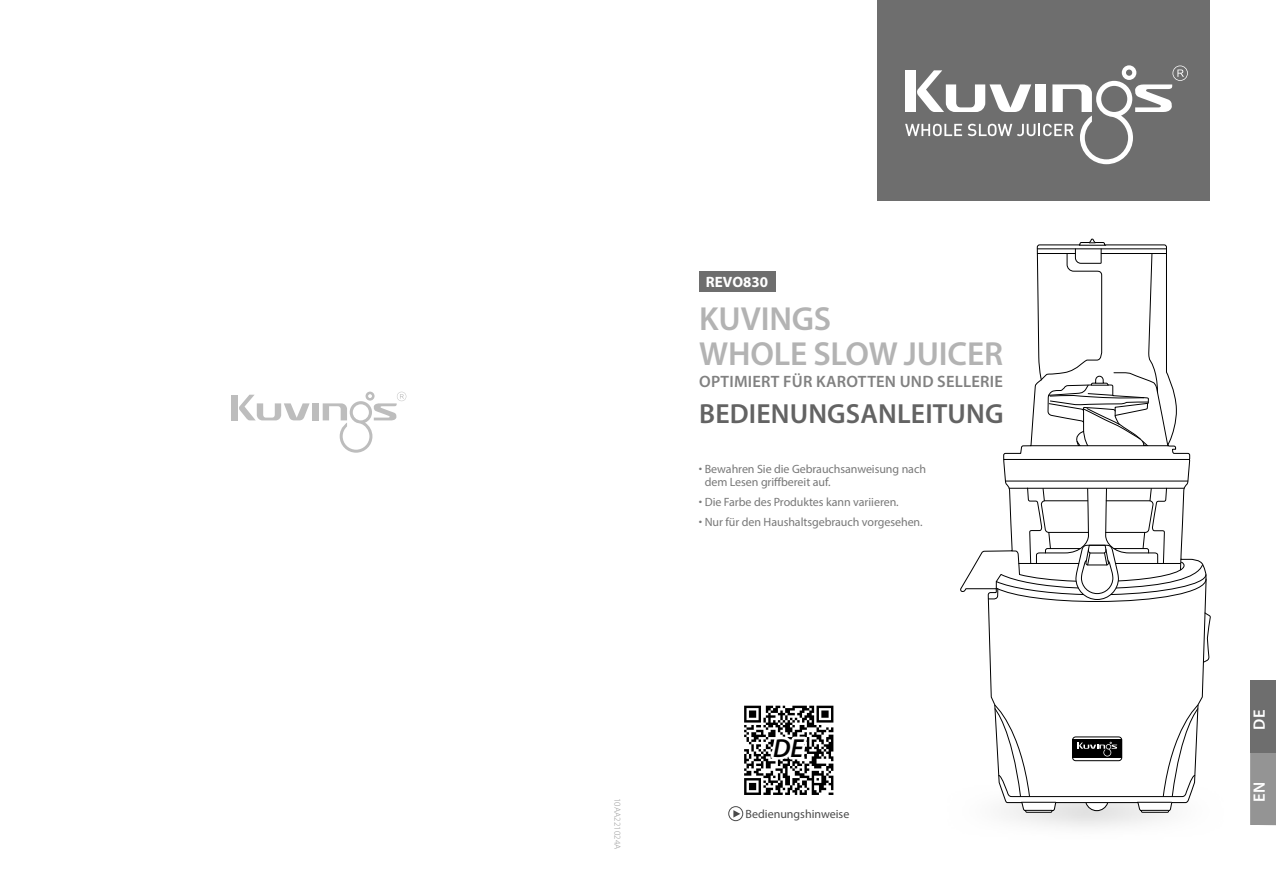
<style>
.page{position:relative;width:1276px;height:893px;background:#fff}
.page>*{position:absolute;margin:0;border:0;box-sizing:border-box;transform-origin:0 0}
.t1{font:600 33.45px/34.5px "Myriad Pro";letter-spacing:-.005em;color:#b3b3b3}
.t2{font:600 27.75px "Myriad Pro";letter-spacing:.005em;color:#636363}
.t3{font:italic 600 26.1px "Myriad Pro";color:#000}
.t4{font:600 16.5px "Myriad Pro";letter-spacing:.015em;color:#818181}
.t5{font:600 16.5px "Myriad Pro";letter-spacing:.025em;color:#fff}
.t6{font:700 15px "Myriad Pro";color:#fff}
.t7{font:12px/13.5px "Myriad Pro";letter-spacing:-.005em;color:#787878}
.t8{font:12px "Myriad Pro";color:#4b4b4b}
.t9{font:300 9px "Myriad Pro";letter-spacing:.01em;color:#949494}
</style>
<div class="page">
<div style="left:312px;top:403px;width:6px;height:17px;background:#bdbdbd"></div>
<div style="left:232px;top:395px;width:6px;height:25px;background:#bdbdbd"></div>
<svg style="left:239px;top:395px;width:71px;height:25px"></svg>
<svg style="left:323px;top:392px;width:83px;height:61px"></svg>
<div style="left:877px;top:0;width:332px;height:201px;background:#6e6e6e"></div>
<svg style="left:905px;top:65px;width:282px;height:99px"></svg>
<div style="left:699px;top:271px;width:76px;height:21px;background:#6e6e6e"></div>
<svg style="left:960px;top:239px;width:247px;height:588px"></svg>
<svg style="left:1203px;top:612px;width:7px;height:51px"></svg>
<hr style="left:1031px;top:445px;width:137px;height:1px;background:#000">
<hr style="left:1037px;top:249px;width:129px;height:1px;background:#000">
<hr style="left:1037px;top:253px;width:38px;height:1px;background:#000">
<hr style="left:1004px;top:459px;width:184px;height:1px;background:#000">
<hr style="left:1005px;top:481px;width:182px;height:1px;background:#000">
<svg style="left:988px;top:488px;width:218px;height:114px"></svg>
<svg style="left:994px;top:705px;width:204px;height:107px"></svg>
<svg style="left:1040px;top:243px;width:128px;height:203px"></svg>
<div style="left:1250px;top:753px;width:26px;height:72px;background:#949494"></div>
<div style="left:1250px;top:680px;width:26px;height:73px;background:#6e6e6e"></div>
<svg style="left:733px;top:810px;width:7px;height:8px"></svg>
<div style="left:728px;top:806px;width:15px;height:15px;border:1px solid #4b4b4b;border-radius:50%"></div>
<svg style="left:744px;top:706px;width:89px;height:89px"></svg>
<p class="t6" style="left:706px;top:273px;width:64px">REVO830</p>
<h1 class="t1" style="left:699px;top:301px;width:305px">KUVINGS<br>WHOLE SLOW JUICER</h1>
<h3 class="t4" style="left:699px;top:371px;width:305px">OPTIMIERT FÜR KAROTTEN UND SELLERIE</h3>
<h2 class="t2" style="left:699px;top:396px;width:306px">BEDIENUNGSANLEITUNG</h2>
<p class="t7" style="left:705px;top:461px;width:223px;text-indent:-6px">• Bewahren Sie die Gebrauchsanweisung nach dem Lesen griffbereit auf.</p>
<p class="t7" style="left:699px;top:495px;width:201px">• Die Farbe des Produktes kann variieren.</p>
<p class="t7" style="left:699px;top:515px;width:225px">• Nur für den Haushaltsgebrauch vorgesehen.</p>
<p class="t9" style="left:623px;top:798px;width:53px;rotate:90deg">10AA221024A</p>
<h3 class="t3" style="left:773px;top:731px;width:32px">DE</h3>
<p class="t8" style="left:745px;top:806px;width:105px">Bedienungshinweise</p>
<h3 class="t5" style="left:1249px;top:730px;width:22px;rotate:-90deg">DE</h3>
<h3 class="t5" style="left:1249px;top:730px;width:22px;rotate:-90deg">EN</h3>
<h3 class="t5" style="left:1249px;top:802px;width:22px;rotate:-90deg">ENDE</h3>
</div>
